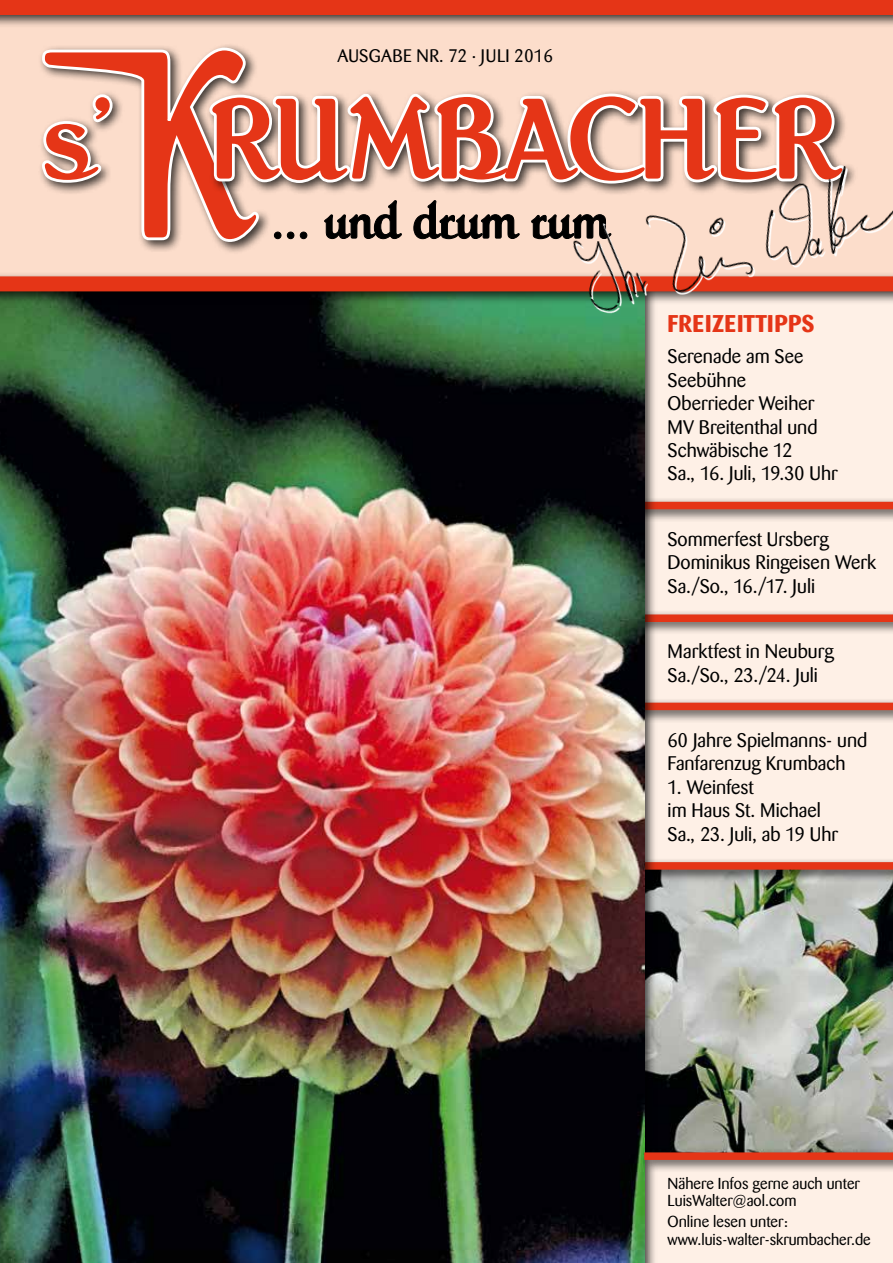
<style>
.page{position:relative;width:893px;height:1263px;background:#fff}
.page>*{position:absolute;margin:0;border:0;box-sizing:border-box;transform-origin:0 0}
.t1{font:119.7px "Roman Script D";letter-spacing:.005em;color:#e53517}
.t2{font:51.3px "Roman Script D";letter-spacing:.01em;color:#000}
.t3{font:700 24px "Barmeno";letter-spacing:.02em;color:#e53517}
.t4{font:19.5px/23.4px "Barmeno";color:#000}
.t5{font:18px "Barmeno";letter-spacing:.02em;color:#000}
.t6{font:15.75px/17.2px "Barmeno";color:#000}
</style>
<div class="page">
<div style="left:0;top:267px;width:893px;height:996px;background:#fef0e6"></div>
<img style="left:658px;top:883px;width:235px;height:265px">
<div style="left:625px;top:857px;width:268px;height:26px;background:#000;opacity:.75"></div>
<div style="left:629px;top:862px;width:264px;height:8px;background:#e53517"></div>
<div style="left:620px;top:698px;width:273px;height:25px;background:#000;opacity:.75"></div>
<div style="left:625px;top:703px;width:268px;height:7px;background:#e53517"></div>
<div style="left:620px;top:497px;width:273px;height:25px;background:#000;opacity:.75"></div>
<div style="left:625px;top:502px;width:268px;height:7px;background:#e53517"></div>
<div style="left:620px;top:610px;width:273px;height:25px;background:#000;opacity:.75"></div>
<div style="left:625px;top:614px;width:268px;height:8px;background:#e53517"></div>
<img style="left:0;top:305px;width:644px;height:958px">
<div style="left:0;top:0;width:893px;height:286px;background:#fcddcb"></div>
<div style="left:0;top:0;width:893px;height:28px;background:#000;opacity:.75"></div>
<div style="left:0;top:0;width:893px;height:15px;background:#e53517"></div>
<div style="left:0;top:272px;width:893px;height:33px;background:#000;opacity:.75"></div>
<div style="left:0;top:276px;width:893px;height:15px;background:#e53517"></div>
<div style="left:38px;top:43px;width:233px;height:211px;background:#000;opacity:.75"></div>
<svg style="left:39px;top:46px;width:503px;height:197px"></svg>
<img style="left:542px;top:91px;width:351px;height:295px">
<div style="left:639px;top:1148px;width:254px;height:25px;background:#000;opacity:.75"></div>
<div style="left:644px;top:1152px;width:249px;height:8px;background:#e53517"></div>
<p class="t5" style="left:338px;top:46px;width:217px">AUSGABE NR. 72 · JULI 2016</p>
<h1 class="t1" style="left:43px;top:69px;width:796px">s’ RUMBACHER</h1>
<h2 class="t2" style="left:271px;top:191px;width:339px">… und drum rum</h2>
<p class="t3" style="left:668px;top:309px;width:148px">FREIZEITTIPPS</p>
<p class="t4" style="left:668px;top:345px;width:172px">Serenade am See<br>Seebühne<br>Oberrieder Weiher<br>MV Breitenthal und<br>Schwäbische 12<br>Sa., 16. Juli, 19.30 Uhr</p>
<p class="t4" style="left:668px;top:528px;width:210px">Sommerfest Ursberg<br>Dominikus Ringeisen Werk<br>Sa./So., 16./17. Juli</p>
<p class="t4" style="left:668px;top:640px;width:168px">Marktfest in Neuburg<br>Sa./So., 23./24. Juli</p>
<p class="t4" style="left:668px;top:729px;width:201px">60 Jahre Spielmanns- und<br>Fanfarenzug Krumbach</p>
<p class="t4" style="left:668px;top:775px;width:172px">1. Weinfest<br>im Haus St. Michael<br>Sa., 23. Juli, ab 19 Uhr</p>
<p class="t6" style="left:668px;top:1175px;width:194px">Nähere Infos gerne auch unter<br>LuisWalter@aol.com</p>
<p class="t6" style="left:668px;top:1213px;width:205px">Online lesen unter: www.luis-walter-skrumbacher.de</p>
</div>
